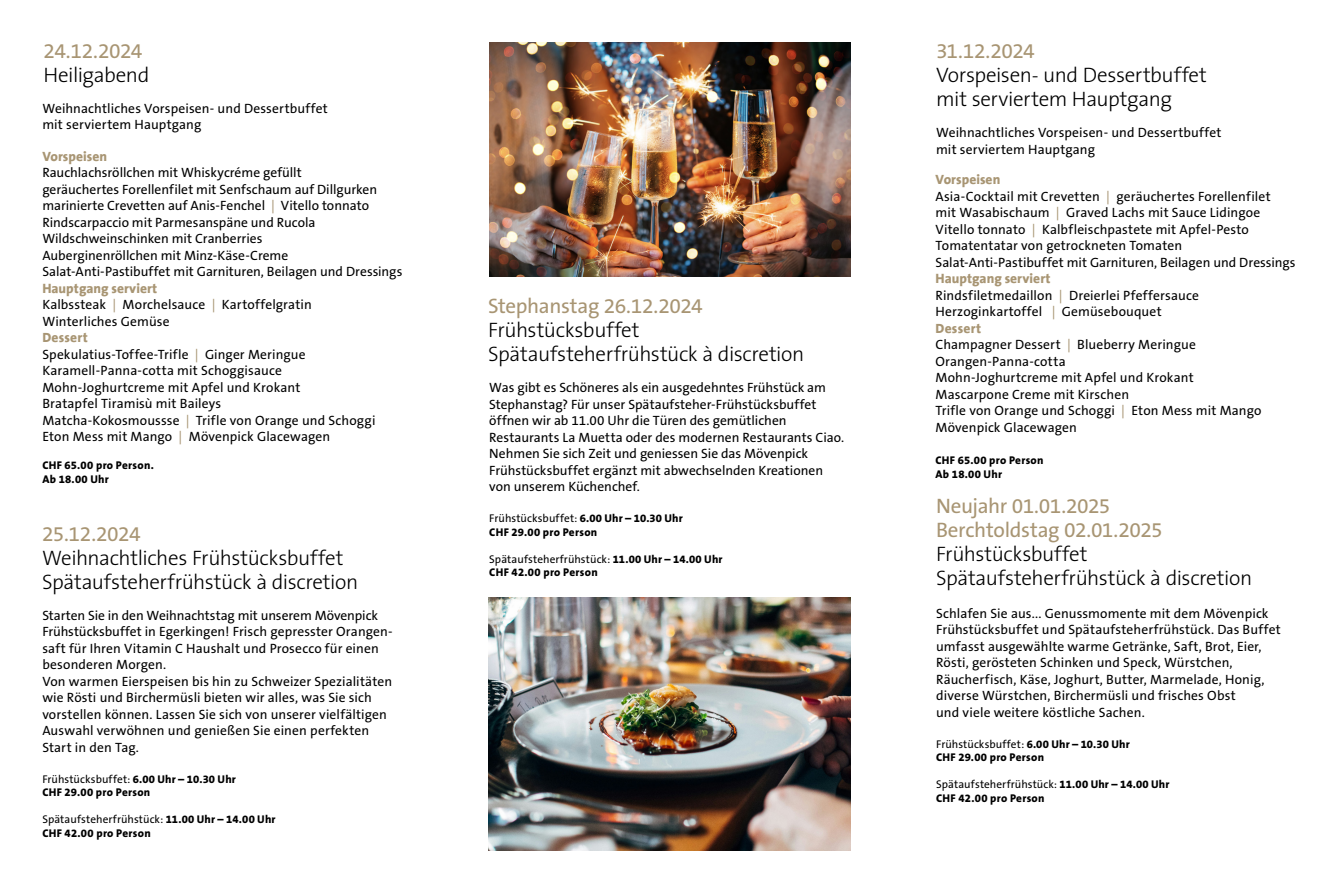
<style>
.page{position:relative;width:1336px;height:893px;background:#fff}
.page>*{position:absolute;margin:0;border:0;box-sizing:border-box;transform-origin:0 0}
.t1{font:300 21px/24px "The Sans";letter-spacing:-.02em;color:#000}
.t2{font:21px/24px "The Sans B5 Plain";letter-spacing:-.025em;color:#a89573}
.t3{font:13.5px/16.5px "The Sans B5 Plain";letter-spacing:.005em;color:#000}
.t4{font:800 13.5px "The Sans";letter-spacing:.005em;color:#a89573}
.t5{font:11.25px "The Sans B5 Plain";letter-spacing:.005em;color:#000}
.t6{font:800 11.25px/14.2px "The Sans B8";letter-spacing:.025em;color:#000}
.s1{color:#a89573}
.s2{font-family:"The Sans B8";font-weight:800}
</style>
<div class="page">
<img style="left:488px;top:598px;width:362px;height:252px">
<img style="left:489px;top:43px;width:361px;height:233px">
<h1 class="t2" style="left:44px;top:40px;width:100px">24.12.2024</h1>
<h1 class="t1" style="left:44px;top:62px;width:107px">Heiligabend</h1>
<p class="t3" style="left:42px;top:101px;width:287px">Weihnachtliches Vorspeisen- und Dessertbuffet mit serviertem Hauptgang</p>
<p class="t4" style="left:42px;top:145px;width:66px">Vorspeisen</p>
<p class="t3" style="left:42px;top:165px;width:361px">Rauchlachsröllchen mit Whiskycréme gefüllt<br>geräuchertes Forellenfilet mit Senfschaum auf Dillgurken marinierte Crevetten auf Anis-Fenchel <span class="s1">|</span> Vitello tonnato Rindscarpaccio mit Parmesanspäne und Rucola Wildschweinschinken mit Cranberries<br>Auberginenröllchen mit Minz-Käse-Creme Salat-Anti-Pastibuffet mit Garnituren, Beilagen und Dressings</p>
<p class="t4" style="left:42px;top:277px;width:116px">Hauptgang serviert</p>
<p class="t3" style="left:42px;top:297px;width:271px">Kalbssteak <span class="s1">|</span> Morchelsauce <span class="s1">|</span> Kartoffelgratin<br>Winterliches Gemüse</p>
<p class="t4" style="left:42px;top:326px;width:47px">Dessert</p>
<p class="t3" style="left:42px;top:346px;width:334px">Spekulatius-Toffee-Trifle <span class="s1">|</span> Ginger Meringue Karamell-Panna-cotta mit Schoggisauce Mohn-Joghurtcreme mit Apfel und Krokant<br>Bratapfel Tiramisù mit Baileys<br>Matcha-Kokosmoussse <span class="s1">|</span> Trifle von Orange und Schoggi Eton Mess mit Mango <span class="s1">|</span> Mövenpick Glacewagen</p>
<p class="t6" style="left:42px;top:458px;width:113px">CHF 65.00 pro Person.<br>Ab 18.00 Uhr</p>
<h1 class="t2" style="left:42px;top:522px;width:100px">25.12.2024</h1>
<h1 class="t1" style="left:42px;top:545px;width:318px">Weihnachtliches Frühstücksbuffet<br>Spätaufsteherfrühstück à discretion</h1>
<p class="t3" style="left:42px;top:607px;width:352px">Starten Sie in den Weihnachtstag mit unserem Mövenpick Frühstücksbuffet in Egerkingen! Frisch gepresster Orangen&shy;saft für Ihren Vitamin C Haushalt und Prosecco für einen besonderen Morgen.<br>Von warmen Eierspeisen bis hin zu Schweizer Spezialitäten wie Rösti und Birchermüsli bieten wir alles, was Sie sich vorstellen können. Lassen Sie sich von unserer vielfältigen Auswahl verwöhnen und genießen Sie einen perfekten Start in den Tag.</p>
<p class="t5" style="left:42px;top:773px;width:195px">Frühstücksbuffet: <span class="s2">6.00 Uhr – 10.30 Uhr</span></p>
<p class="t6" style="left:42px;top:786px;width:109px">CHF 29.00 pro Person</p>
<p class="t5" style="left:42px;top:814px;width:235px">Spätaufsteherfrühstück: <span class="s2">11.00 Uhr – 14.00 Uhr</span></p>
<p class="t6" style="left:42px;top:826px;width:110px">CHF 42.00 pro Person</p>
<h1 class="t2" style="left:488px;top:295px;width:216px">Stephanstag 26.12.2024</h1>
<h1 class="t1" style="left:488px;top:317px;width:318px">Frühstücksbuffet<br>Spätaufsteherfrühstück à discretion</h1>
<p class="t3" style="left:489px;top:380px;width:356px">Was gibt es Schöneres als ein ausgedehntes Frühstück am Stephanstag? Für unser Spätaufsteher-Frühstücksbuffet öffnen wir ab 11.00 Uhr die Türen des gemütlichen Restaurants La Muetta oder des modernen Restaurants Ciao.<br>Nehmen Sie sich Zeit und geniessen Sie das Mövenpick Frühstücksbuffet ergänzt mit abwechselnden Kreationen von unserem Küchenchef.</p>
<p class="t5" style="left:489px;top:513px;width:195px">Frühstücksbuffet: <span class="s2">6.00 Uhr – 10.30 Uhr</span></p>
<p class="t6" style="left:489px;top:525px;width:109px">CHF 29.00 pro Person</p>
<p class="t5" style="left:489px;top:553px;width:235px">Spätaufsteherfrühstück: <span class="s2">11.00 Uhr – 14.00 Uhr</span></p>
<p class="t6" style="left:489px;top:566px;width:110px">CHF 42.00 pro Person</p>
<h1 class="t2" style="left:935px;top:40px;width:100px">31.12.2024</h1>
<h1 class="t1" style="left:935px;top:62px;width:272px">Vorspeisen- und Dessertbuffet mit serviertem Hauptgang</h1>
<p class="t3" style="left:935px;top:125px;width:287px">Weihnachtliches Vorspeisen- und Dessertbuffet mit serviertem Hauptgang</p>
<p class="t4" style="left:935px;top:168px;width:66px">Vorspeisen</p>
<p class="t3" style="left:935px;top:188px;width:361px">Asia-Cocktail mit Crevetten <span class="s1">|</span> geräuchertes Forellenfilet<br>mit Wasabischaum <span class="s1">|</span> Graved Lachs mit Sauce Lidingoe Vitello tonnato <span class="s1">|</span> Kalbfleischpastete mit Apfel-Pesto Tomatentatar von getrockneten Tomaten Salat-Anti-Pastibuffet mit Garnituren, Beilagen und Dressings</p>
<p class="t4" style="left:935px;top:267px;width:116px">Hauptgang serviert</p>
<p class="t3" style="left:935px;top:287px;width:265px">Rindsfiletmedaillon <span class="s1">|</span> Dreierlei Pfeffersauce<br>Herzoginkartoffel <span class="s1">|</span> Gemüsebouquet</p>
<p class="t4" style="left:935px;top:317px;width:47px">Dessert</p>
<p class="t3" style="left:935px;top:337px;width:327px">Champagner Dessert <span class="s1">|</span> Blueberry Meringue Orangen-Panna-cotta<br>Mohn-Joghurtcreme mit Apfel und Krokant Mascarpone Creme mit Kirschen<br>Trifle von Orange und Schoggi <span class="s1">|</span> Eton Mess mit Mango Mövenpick Glacewagen</p>
<p class="t6" style="left:935px;top:453px;width:110px">CHF 65.00 pro Person<br>Ab 18.00 Uhr</p>
<h1 class="t2" style="left:935px;top:495px;width:228px">Neujahr 01.01.2025<br>Berchtoldstag 02.01.2025</h1>
<h1 class="t1" style="left:935px;top:542px;width:318px">Frühstücksbuffet<br>Spätaufsteherfrühstück à discretion</h1>
<p class="t3" style="left:936px;top:605px;width:346px">Schlafen Sie aus... Genussmomente mit dem Mövenpick Frühstücksbuffet und Spätaufsteherfrühstück. Das Buffet umfasst ausgewählte warme Getränke, Saft, Brot, Eier, Rösti, gerösteten Schinken und Speck, Würstchen, Räucherfisch, Käse, Joghurt, Butter, Marmelade, Honig, diverse Würstchen, Birchermüsli und frisches Obst<br>und viele weitere köstliche Sachen.</p>
<p class="t5" style="left:936px;top:738px;width:195px">Frühstücksbuffet: <span class="s2">6.00 Uhr – 10.30 Uhr</span></p>
<p class="t6" style="left:936px;top:751px;width:109px">CHF 29.00 pro Person</p>
<p class="t5" style="left:936px;top:779px;width:235px">Spätaufsteherfrühstück: <span class="s2">11.00 Uhr – 14.00 Uhr</span></p>
<p class="t6" style="left:936px;top:791px;width:110px">CHF 42.00 pro Person</p>
</div>
